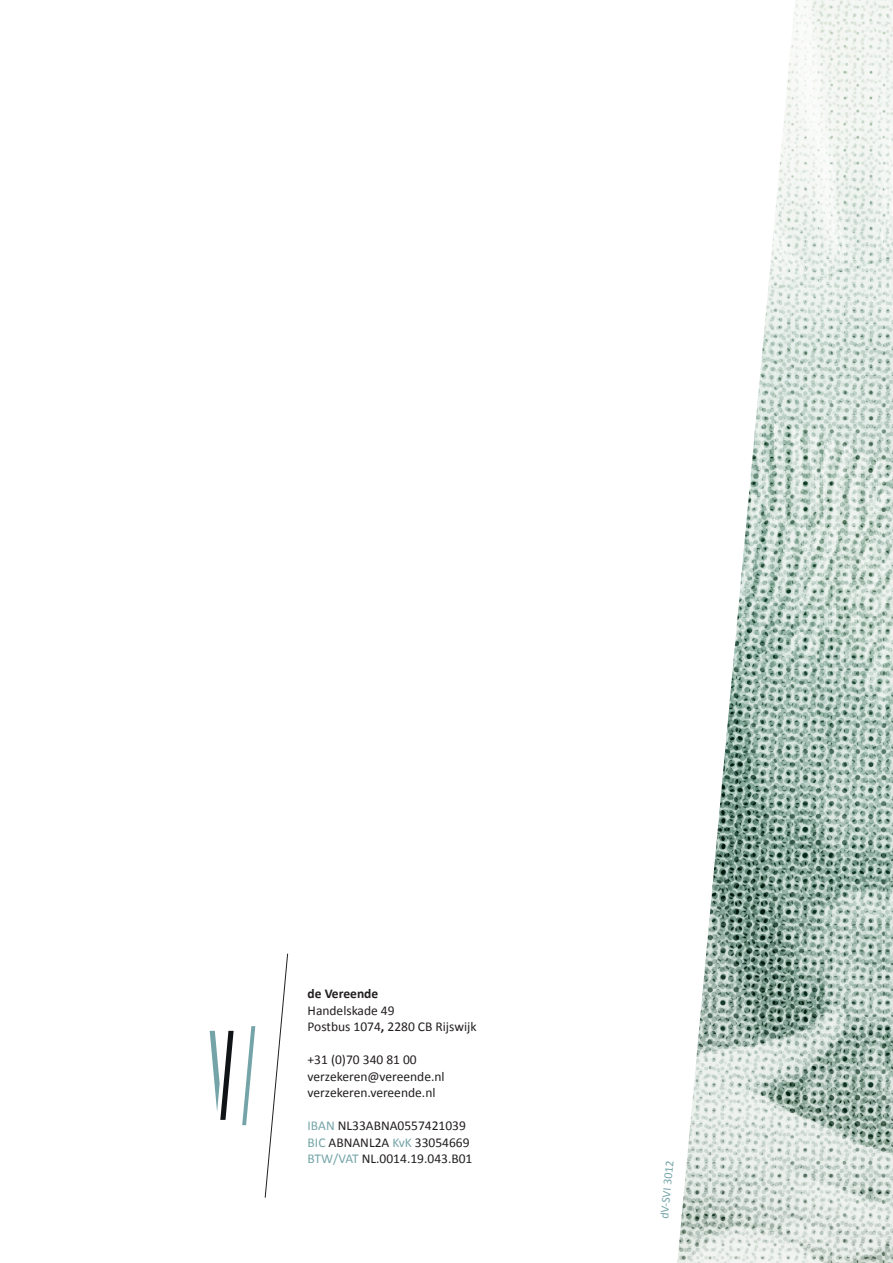
<style>
.page{position:relative;width:893px;height:1263px;background:#fff}
.page>*{position:absolute;margin:0;border:0;box-sizing:border-box;transform-origin:0 0}
.t1{font:13.5px "Calibri";color:#231f20}
.t2{font:700 13.5px "Calibri";color:#231f20}
.Broodtekst{font:12px "Calibri";color:#75a4a8}
.s1{font-weight:700}
.s2{color:#75a4a8}
</style>
<div class="page">
<img style="left:677px;top:0;width:216px;height:1263px">
<svg style="left:242px;top:1026px;width:13px;height:99px"></svg>
<svg style="left:210px;top:1031px;width:24px;height:89px"></svg>
<svg style="left:264px;top:953px;width:24px;height:245px"></svg>
<p class="t2" style="left:308px;top:985px;width:72px">de Vereende</p>
<p class="t1" style="left:308px;top:1002px;width:89px">Handelskade 49</p>
<p class="t1" style="left:308px;top:1018px;width:170px">Postbus 1074<span class="s1">,</span> 2280 CB Rijswijk</p>
<p class="t1" style="left:308px;top:1051px;width:111px">+31 (0)70 340 81 00</p>
<p class="t1" style="left:308px;top:1068px;width:139px">verzekeren@vereende.nl</p>
<p class="t1" style="left:308px;top:1084px;width:129px">verzekeren.vereende.nl</p>
<p class="t1" style="left:308px;top:1117px;width:160px"><span class="s2">IBAN</span> NL33ABNA0557421039</p>
<p class="t1" style="left:308px;top:1134px;width:164px"><span class="s2">BIC</span> ABNANL2A <span class="s2">KvK</span> 33054669</p>
<p class="t1" style="left:308px;top:1150px;width:166px"><span class="s2">BTW/VAT</span> NL.0014.19.043.B01</p>
<p class="Broodtekst" style="left:656px;top:1218px;width:60px;rotate:-84deg">dV-SVI 3012</p>
</div>
